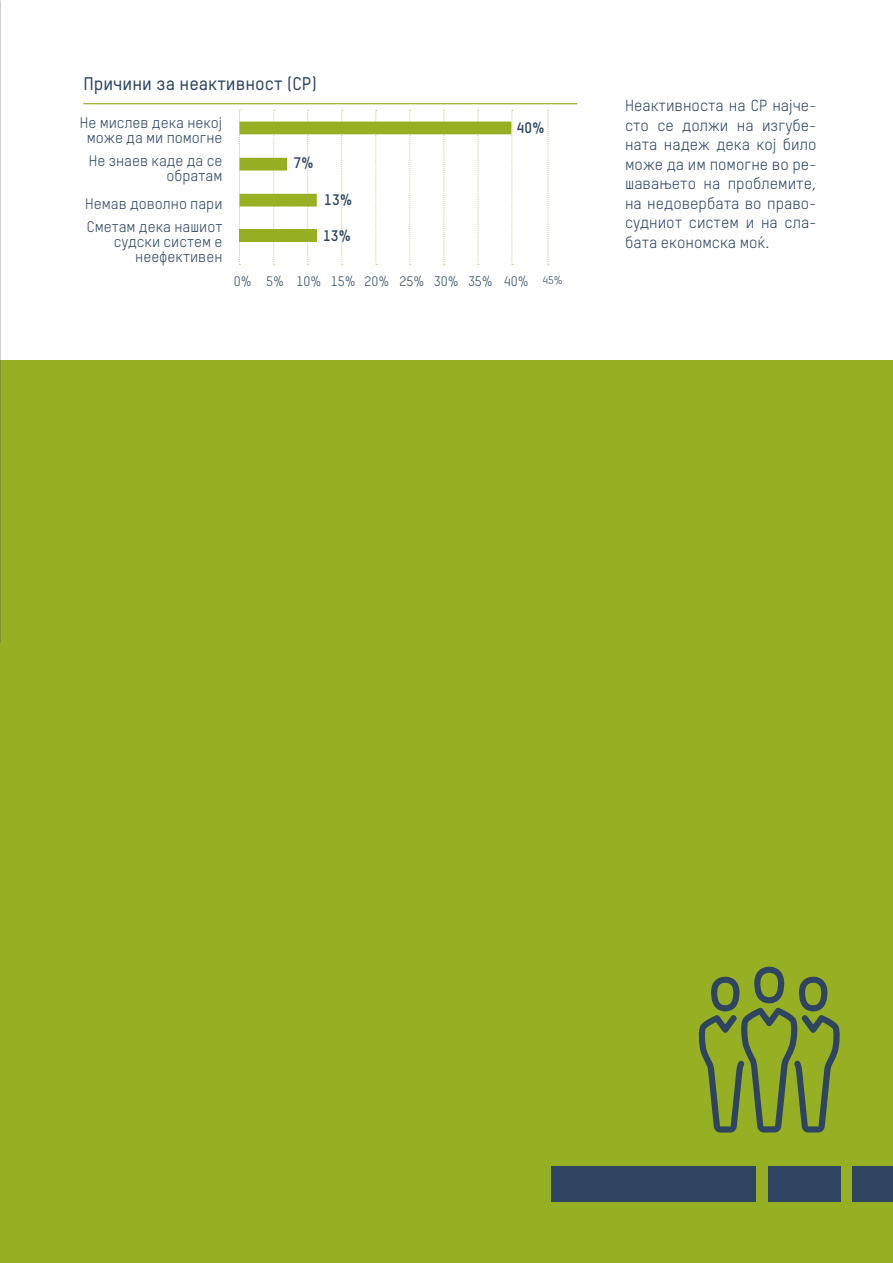
<style>
.page{position:relative;width:893px;height:1263px;background:#fff}
.page>*{position:absolute;margin:0;border:0;box-sizing:border-box;transform-origin:0 0}
.t1{font:500 18px "Oxfam TSTARPRO";color:#2e4461}
.t2{font:15.75px/19.5px "Oxfam TSTARPRO";color:#2e4461;text-align:justify}
.t3{font:15px/15px "Oxfam TSTARPRO";color:#2e4461;text-align:right}
.t4{font:700 15px "Oxfam TSTARPRO";color:#2e4461}
.t5{font:13.5px "Oxfam TSTARPRO";color:#2e4461}
.s1{font-size:10.95px}
</style>
<div class="page">
<div style="left:0;top:361px;width:893px;height:902px;background:#96af23"></div>
<svg style="left:239px;top:110px;width:274px;height:155px"></svg>
<hr style="left:83px;top:103px;width:494px;height:1px;background:#96af23">
<svg style="left:547px;top:110px;width:2px;height:155px"></svg>
<div style="left:240px;top:230px;width:77px;height:12px;background:#96af23"></div>
<div style="left:551px;top:1166px;width:204px;height:36px;background:#2e4461"></div>
<div style="left:768px;top:1166px;width:72px;height:36px;background:#2e4461"></div>
<div style="left:852px;top:1166px;width:41px;height:36px;background:#2e4461"></div>
<svg style="left:698px;top:967px;width:142px;height:165px"></svg>
<p class="t1" style="left:83px;top:73px;width:235px">Причини за неактивност (CP)</p>
<p class="t3" style="left:80px;top:115px;width:144px;text-align:center">Не мислев дека некој може да ми помогне</p>
<p class="t3" style="left:89px;top:153px;width:135px">Не знаев каде да се обратам</p>
<p class="t3" style="left:85px;top:192px;width:139px;line-height:23.1px;text-align:left">Немав доволно пари<br>Сметам дека нашиот</p>
<p class="t3" style="left:114px;top:234px;width:110px">судски систем е неефективен</p>
<p class="t4" style="left:293px;top:154px;width:22px">7%</p>
<p class="t4" style="left:324px;top:191px;width:30px">13%</p>
<p class="t4" style="left:323px;top:227px;width:30px">13%</p>
<p class="t4" style="left:517px;top:118px;width:30px">40%</p>
<p class="t5" style="left:234px;top:274px;width:330px">0% 5% 10% 15% 20% 25% 30% 35% 40% <span class="s1">45%</span></p>
<p class="t2" style="left:625px;top:96px;width:193px">Неактивноста на СР најче&shy;сто се должи на изгубе&shy;ната надеж дека кој било може да им помогне во ре&shy;шавањето на проблемите, на недовербата во право&shy;судниот систем и на сла&shy;бата економска моќ.</p>
</div>
